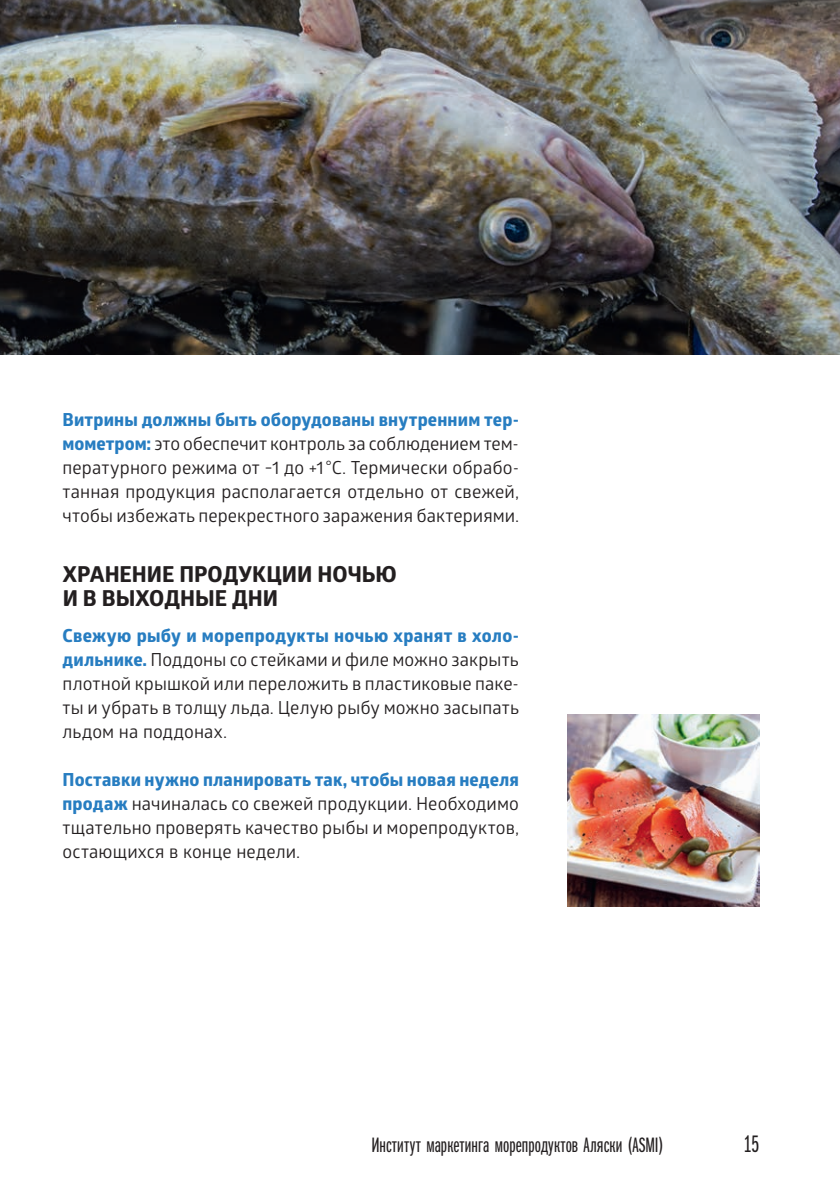
<style>
.page{position:relative;width:840px;height:1191px;background:#fff}
.page>*{position:absolute;margin:0;border:0;box-sizing:border-box;transform-origin:0 0}
.t1{font:24px "Franklin Gothic Book X Cmp ITC";color:#231f20}
.t2{font:700 22px/24px "Globerx";color:#231f20}
.t3{font:21px "Franklin Gothic Book X Cmp ITC";letter-spacing:.005em;color:#231f20}
.Text_Right_Page{font:18px/24px "Glober";letter-spacing:.005em;color:#231f20;text-align:justify}
.s1{font-family:"Globerx";font-weight:700;color:#277dc1}
</style>
<div class="page">
<img style="left:0;top:0;width:839px;height:354px">
<img style="left:567px;top:714px;width:192px;height:192px">
<p class="Text_Right_Page" style="left:63px;top:407px;width:458px"><span class="s1">Витрины должны быть оборудованы внутренним тер&shy;мометром:</span> это обеспечит контроль за соблюдением тем&shy;пературного режима от −1 до +1°С. Термически обрабо&shy;танная продукция располагается отдельно от свежей, чтобы избежать перекрестного заражения бактериями.</p>
<p class="t2" style="left:63px;top:562px;width:335px">ХРАНЕНИЕ ПРОДУКЦИИ НОЧЬЮ<br>И В ВЫХОДНЫЕ ДНИ</p>
<p class="Text_Right_Page" style="left:63px;top:623px;width:458px"><span class="s1">Свежую рыбу и морепродукты ночью хранят в холо&shy;дильнике.</span> Поддоны со стейками и филе можно закрыть плотной крышкой или переложить в пластиковые паке&shy;ты и убрать в толщу льда. Целую рыбу можно засыпать льдом на поддонах.</p>
<p class="Text_Right_Page" style="left:63px;top:767px;width:458px"><span class="s1">Поставки нужно планировать так, чтобы новая неделя продаж</span> начиналась со свежей продукции. Необходимо тщательно проверять качество рыбы и морепродуктов, остающихся в конце недели.</p>
<p class="t3" style="left:371px;top:1133px;width:293px">Институт маркетинга морепродуктов Аляски (ASMI)</p>
<h1 class="t1" style="left:743px;top:1130px;width:17px">15</h1>
</div>
